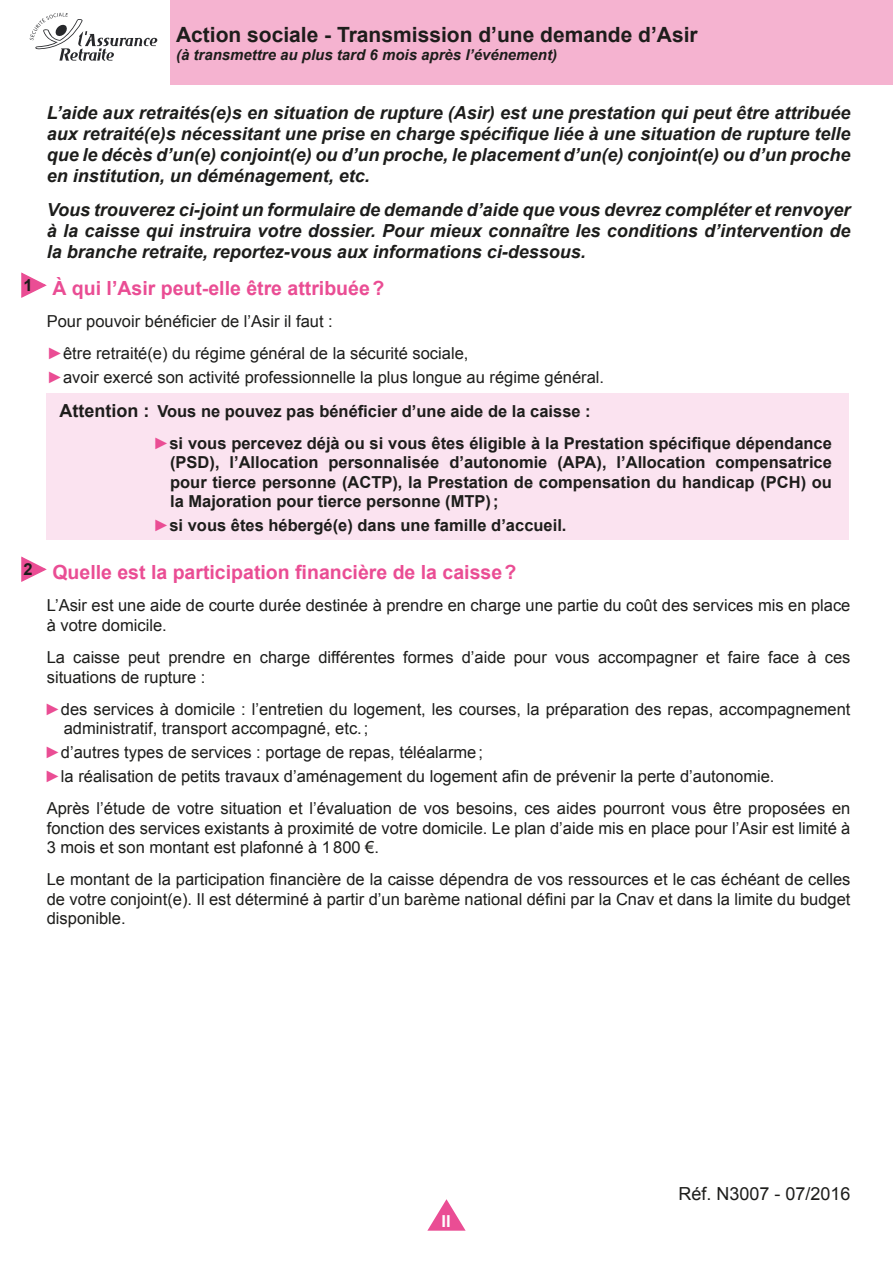
<style>
.page{position:relative;width:893px;height:1263px;background:#fff}
.page>*{position:absolute;margin:0;border:0;box-sizing:border-box;transform-origin:0 0}
.t1{font:700 21px "Arial";color:#1d1d1b}
.t2{font:700 19.5px "Arial";color:#ea4d94}
.t3{font:italic 700 18px/21px "Arial";color:#1d1d1b;text-align:justify}
.t4{font:18px "Arial";color:#1d1d1b}
.t5{font:16.5px/19.5px "Arial";color:#1d1d1b}
.t6{font:700 16.5px/19.5px "Arial";color:#1d1d1b;text-align:justify}
.t7{font:700 16.5px "Arial";color:#fff}
.t8{font:italic 700 15px "Arial";color:#1d1d1b}
.s1{color:#ea4d94}
.s2{font-size:18px}
.s3{font-weight:400;color:#ea4d94}
</style>
<div class="page">
<div style="left:170px;top:0;width:723px;height:85px;background:#f5b3d0"></div>
<svg style="left:427px;top:1199px;width:39px;height:32px"></svg>
<svg style="left:30px;top:13px;width:127px;height:48px"></svg>
<svg style="left:21px;top:272px;width:26px;height:26px"></svg>
<div style="left:47px;top:393px;width:802px;height:147px;background:#fbe3f0"></div>
<svg style="left:21px;top:556px;width:26px;height:26px"></svg>
<p class="t1" style="left:176px;top:20px;width:523px">Action sociale - Transmission d’une demande d’Asir</p>
<p class="t8" style="left:176px;top:44px;width:382px">(à transmettre au plus tard 6 mois après l’événement)</p>
<p class="t3" style="left:47px;top:103px;width:805px">L’aide aux retraités(e)s en situation de rupture (Asir) est une prestation qui peut être attribuée aux retraité(e)s nécessitant une prise en charge spécifique liée à une situation de rupture telle que le décès d’un(e) conjoint(e) ou d’un proche, le placement d’un(e) conjoint(e) ou d’un proche en institution, un déménagement, etc.</p>
<p class="t3" style="left:47px;top:200px;width:805px">Vous trouverez ci-joint un formulaire de demande d’aide que vous devrez compléter et renvoyer à la caisse qui instruira votre dossier. Pour mieux connaître les conditions d’intervention de la branche retraite, reportez-vous aux informations ci-dessous.</p>
<p class="t2" style="left:23px;top:275px;width:362px"><sup>1</sup> À qui l’Asir peut-elle être attribuée?</p>
<p class="t5" style="left:47px;top:305px;width:423px;line-height:32.2px">Pour pouvoir bénéficier de l’Asir il faut :<br><span class="s1">►</span>être retraité(e) du régime général de la sécurité sociale,</p>
<p class="t5" style="left:47px;top:368px;width:559px"><span class="s1">►</span>avoir exercé son activité professionnelle la plus longue au régime général.</p>
<p class="t6" style="left:60px;top:402px;width:533px"><span class="s2">Attention :</span> Vous ne pouvez pas bénéficier d’une aide de la caisse :</p>
<p class="t6" style="left:153px;top:434px;width:680px"><span class="s3">►</span>si vous percevez déjà ou si vous êtes éligible à la Prestation spécifique dépendance</p>
<p class="t6" style="left:170px;top:453px;width:663px">(PSD), l’Allocation personnalisée d’autonomie (APA), l’Allocation compensatrice pour tierce personne (ACTP), la Prestation de compensation du handicap (PCH) ou la Majoration pour tierce personne (MTP);</p>
<p class="t6" style="left:153px;top:516px;width:415px"><span class="s3">►</span>si vous êtes hébergé(e) dans une famille d’accueil.</p>
<p class="t2" style="left:23px;top:559px;width:495px"><sup>2</sup> Quelle est la participation financière de la caisse?</p>
<p class="t5" style="left:47px;top:596px;width:805px">L’Asir est une aide de courte durée destinée à prendre en charge une partie du coût des services mis en place à votre domicile.</p>
<p class="t5" style="left:47px;top:648px;width:805px">La caisse peut prendre en charge différentes formes d’aide pour vous accompagner et faire face à ces situations de rupture :</p>
<p class="t5" style="left:64px;top:699px;width:788px;text-indent:-19px"><span class="s1">►</span>des services à domicile : l’entretien du logement, les courses, la préparation des repas, accompagnement administratif, transport accompagné, etc.;</p>
<p class="t5" style="left:45px;top:741px;width:731px;line-height:23.7px"><span class="s1">►</span>d’autres types de services : portage de repas, téléalarme;<br><span class="s1">►</span>la réalisation de petits travaux d’aménagement du logement afin de prévenir la perte d’autonomie.</p>
<p class="t5" style="left:47px;top:799px;width:805px;text-align:justify">Après l’étude de votre situation et l’évaluation de vos besoins, ces aides pourront vous être proposées en fonction des services existants à proximité de votre domicile. Le plan d’aide mis en place pour l’Asir est limité à 3 mois et son montant est plafonné à 1800 €.</p>
<p class="t5" style="left:47px;top:870px;width:805px;text-align:justify">Le montant de la participation financière de la caisse dépendra de vos ressources et le cas échéant de celles de votre conjoint(e). Il est déterminé à partir d’un barème national défini par la Cnav et dans la limite du budget disponible.</p>
<p class="t7" style="left:441px;top:1210px;width:11px">II</p>
<p class="t4" style="left:678px;top:1181px;width:174px">Réf. N3007 - 07/2016</p>
</div>
